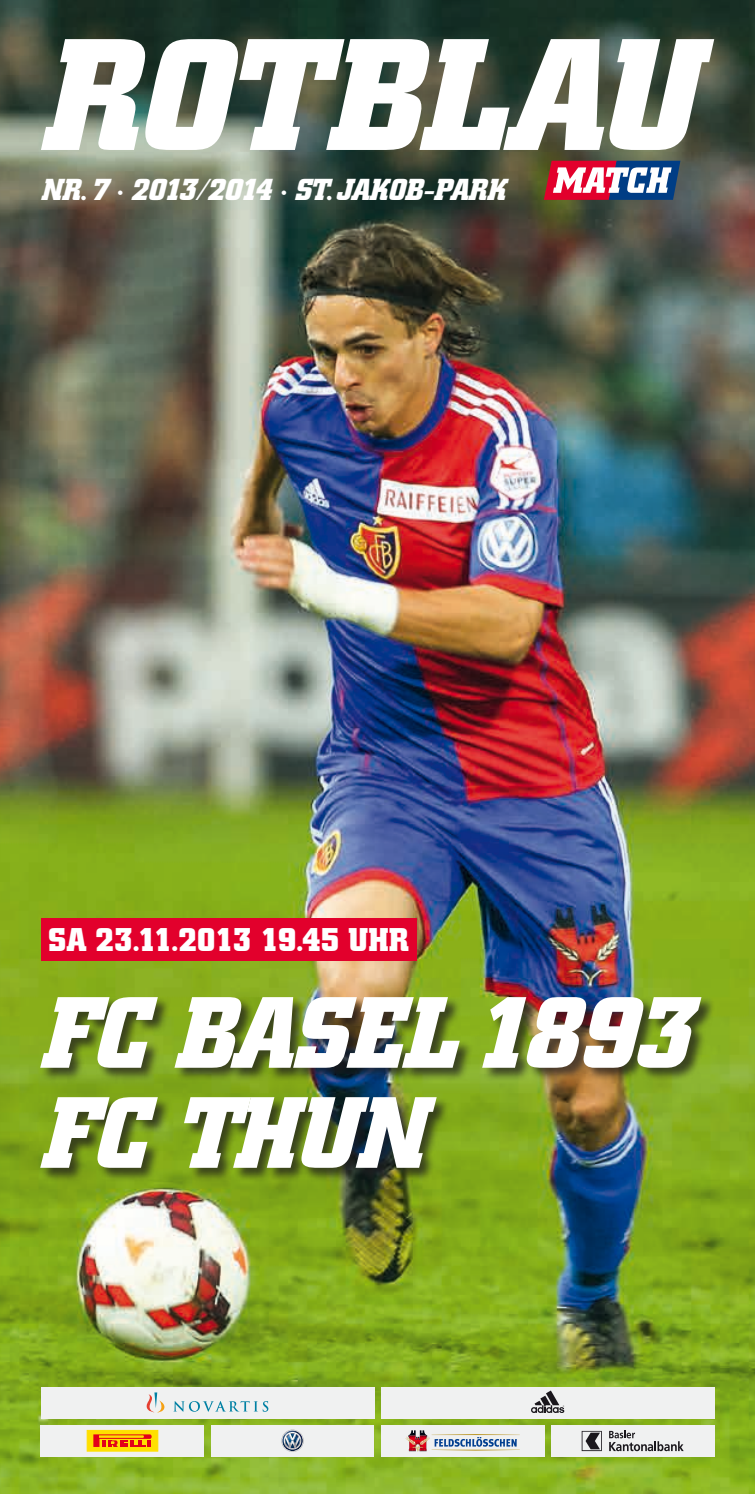
<style>
.page{position:relative;width:755px;height:1494px;background:#fff}
.page>*{position:absolute;margin:0;border:0;box-sizing:border-box;transform-origin:0 0}
.t1{font:italic 700 100px/100px "City";letter-spacing:-.015em;color:#fff}
.t2{font:700 32.5px "City";letter-spacing:-.01em;color:#fff}
.t3{font:italic 700 30px "City";letter-spacing:-.02em;color:#fff}
</style>
<div class="page">
<img style="left:0;top:0;width:755px;height:1493px">
<div style="left:41px;top:918px;width:376px;height:42px;background:#e2002c"></div>
<div style="left:40px;top:996px;width:676px;height:185px;background:#1a171c;opacity:.7"></div>
<div style="left:381px;top:1386px;width:333px;height:32px;background:#f0f1f1"></div>
<div style="left:41px;top:1386px;width:333px;height:32px;background:#f0f1f1"></div>
<svg style="left:531px;top:1390px;width:33px;height:22px"></svg>
<div style="left:41px;top:1424px;width:163px;height:32px;background:#f0f1f1"></div>
<div style="left:211px;top:1424px;width:163px;height:32px;background:#f0f1f1"></div>
<div style="left:381px;top:1424px;width:163px;height:32px;background:#f0f1f1"></div>
<div style="left:551px;top:1424px;width:163px;height:32px;background:#f0f1f1"></div>
<svg style="left:405px;top:1430px;width:115px;height:20px"></svg>
<svg style="left:174px;top:1401px;width:94px;height:10px"></svg>
<svg style="left:147px;top:1392px;width:17px;height:20px"></svg>
<div style="left:87px;top:1430px;width:71px;height:20px;background:#ffe000;border:1px solid #ffe000"></div>
<svg style="left:93px;top:1434px;width:59px;height:12px"></svg>
<svg style="left:582px;top:1430px;width:20px;height:20px"></svg>
<svg style="left:609px;top:1430px;width:75px;height:20px"></svg>
<svg style="left:281px;top:1429px;width:23px;height:22px"></svg>
<svg style="left:41px;top:39px;width:673px;height:111px"></svg>
<svg style="left:544px;top:161px;width:136px;height:39px"></svg>
<svg style="left:0;top:0;width:7px;height:5px"></svg>
<svg style="left:0;top:1490px;width:7px;height:4px"></svg>
<svg style="left:748px;top:0;width:7px;height:5px"></svg>
<svg style="left:748px;top:1490px;width:7px;height:4px"></svg>
<p class="t3" style="left:41px;top:173px;width:466px">NR.7 · 2013/2014 · ST.JAKOB-PARK</p>
<p class="t2" style="left:48px;top:921px;width:362px">Sa 23.11.2013 19.45 Uhr</p>
<h1 class="t1" style="left:39px;top:985px;width:653px">FC BASEL1893<br>FC THUN</h1>
</div>
